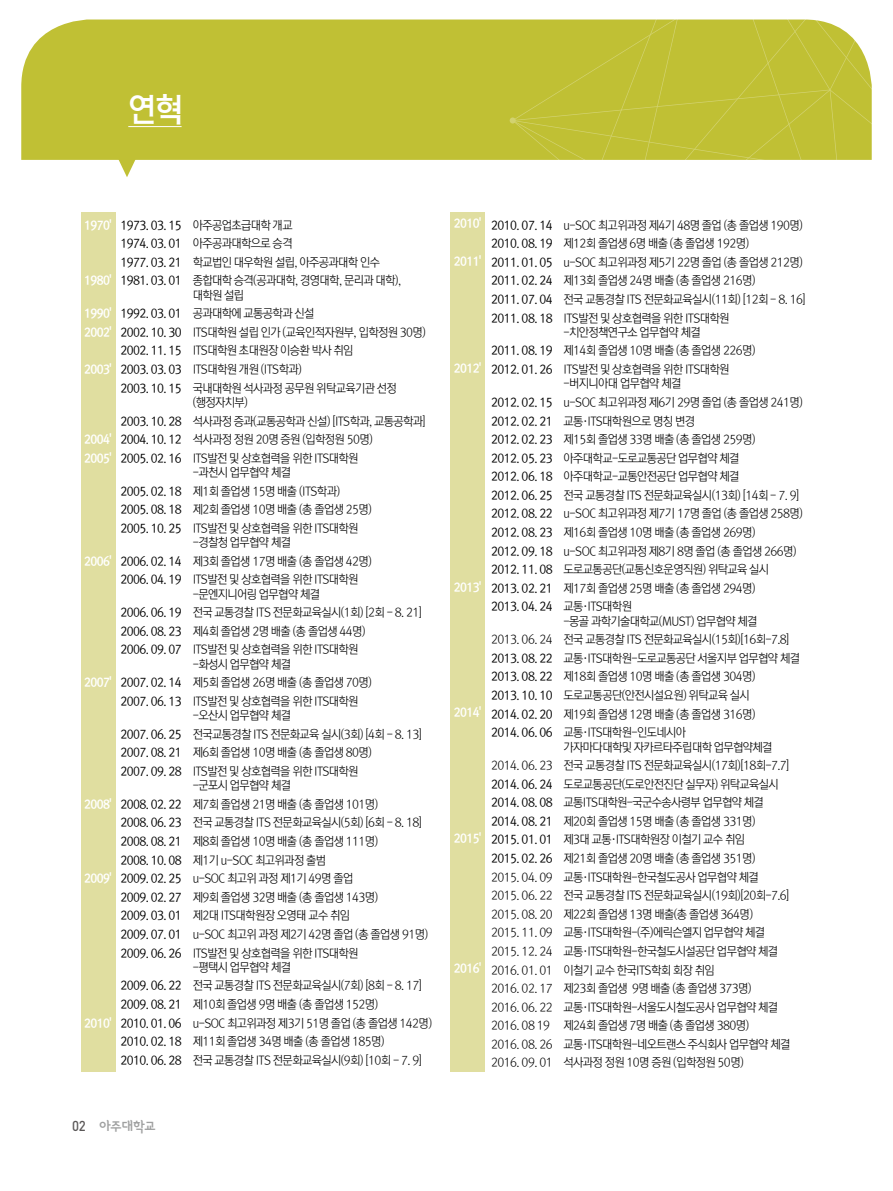
<style>
.page{position:relative;width:893px;height:1191px;background:#fff}
.page>*{position:absolute;margin:0;border:0;box-sizing:border-box;transform-origin:0 0}
.t1{font:33px "Rix M Go B";color:#fff;scale:.95 1}
.t2{font:14.25px "Sang Sang Title OTFB";letter-spacing:-.03em;color:#9fa0a0}
.t3{font:500 14.25px "DIN";color:#5a5757;scale:.92 1}
.t4{font:12px/18.6px "Rix M Go L";letter-spacing:-.05em;color:#000;scale:.95 1}
.t5{font:12px/18.6px "Rix M Go EB";letter-spacing:-.05em;color:#fff;scale:.95 1}
.t6{font:12px/18.6px "Rix M Go M";letter-spacing:-.05em;color:#000;scale:.95 1}
.s1{font-family:"Rix M Go L"}
.s2{font-family:"Rix M Go M"}
</style>
<div class="page">
<div style="left:81px;top:213px;width:34px;height:858px;background:#e0dea0"></div>
<div style="left:21px;top:20px;width:491px;height:140px;background:#c0c034"></div>
<svg style="left:512px;top:19px;width:360px;height:141px;background:#c1c13a"></svg>
<svg style="left:512px;top:120px;width:339px;height:40px;background:#c0c036"></svg>
<svg style="left:509px;top:117px;width:7px;height:7px"></svg>
<hr style="left:128px;top:126px;width:54px;height:1px;background:#fff">
<svg style="left:118px;top:158px;width:18px;height:19px"></svg>
<div style="left:451px;top:213px;width:34px;height:858px;background:#e0dea0"></div>
<h1 class="t1" style="left:128px;top:92px;width:59px">연혁</h1>
<p class="t5" style="left:84px;top:216px;width:30px">1970'</p>
<p class="t5" style="left:84px;top:271px;width:30px">1980'</p>
<p class="t5" style="left:84px;top:304px;width:30px">1990'<br>2002'</p>
<p class="t5" style="left:84px;top:360px;width:30px">2003'</p>
<p class="t5" style="left:84px;top:430px;width:30px">2004'<br>2005'</p>
<p class="t5" style="left:84px;top:552px;width:30px">2006'</p>
<p class="t5" style="left:84px;top:673px;width:30px">2007'</p>
<p class="t5" style="left:84px;top:795px;width:30px">2008'</p>
<p class="t5" style="left:84px;top:869px;width:30px">2009'</p>
<p class="t5" style="left:84px;top:1013px;width:30px">2010'</p>
<p class="t6" style="left:120px;top:216px;width:183px">1973. 03. 15 <span class="s1">아주공업초급대학 개교<br></span>1974. 03. 01 <span class="s1">아주공과대학으로 승격</span></p>
<p class="t4" style="left:120px;top:253px;width:297px"><span class="s2">1977. 03. 21</span> 학교법인 대우학원 설립, 아주공과대학 인수<br><span class="s2">1981. 03. 01</span> 종합대학 승격(공과대학, 경영대학, 문리과 대학),</p>
<p class="t4" style="left:120px;top:286px;width:323px;text-indent:72px">대학원 설립<br><span class="s2">1992. 03. 01</span> 공과대학에 교통공학과 신설<br><span class="s2">2002. 10. 30</span> ITS대학원 설립 인가 (교육인적자원부, 입학정원 30명)<br><span class="s2">2002. 11. 15</span> ITS대학원 초대원장 이승환 박사 취임<br><span class="s2">2003. 03. 03</span> ITS대학원 개원 (ITS학과)<br><span class="s2">2003. 10. 15</span> 국내대학원 석사과정 공무원 위탁교육기관 선정</p>
<p class="t4" style="left:120px;top:393px;width:323px;text-indent:72px">(행정자치부)<br><span class="s2">2003. 10. 28</span> 석사과정 증과(교통공학과 신설) [ITS학과, 교통공학과]<br><span class="s2">2004. 10. 12</span> 석사과정 정원 20명 증원 (입학정원 50명)<br><span class="s2">2005. 02. 16</span> ITS발전 및 상호협력을 위한 ITS대학원</p>
<p class="t4" style="left:120px;top:463px;width:266px;text-indent:72px">-과천시 업무협약 체결<br><span class="s2">2005. 02. 18</span> 제1회 졸업생 15명 배출 (ITS학과)<br><span class="s2">2005. 08. 18</span> 제2회 졸업생 10명 배출 (총 졸업생 25명)<br><span class="s2">2005. 10. 25</span> ITS발전 및 상호협력을 위한 ITS대학원</p>
<p class="t4" style="left:120px;top:533px;width:266px;text-indent:72px">-경찰청 업무협약 체결<br><span class="s2">2006. 02. 14</span> 제3회 졸업생 17명 배출 (총 졸업생 42명)<br><span class="s2">2006. 04. 19</span> ITS발전 및 상호협력을 위한 ITS대학원</p>
<p class="t4" style="left:120px;top:585px;width:319px;text-indent:72px">-문엔지니어링 업무협약 체결<br><span class="s2">2006. 06. 19</span> 전국 교통경찰 ITS 전문화교육실시(1회) [2회 - 8. 21]<br><span class="s2">2006. 08. 23</span> 제4회 졸업생 2명 배출 (총 졸업생 44명)<br><span class="s2">2006. 09. 07</span> ITS발전 및 상호협력을 위한 ITS대학원</p>
<p class="t4" style="left:120px;top:655px;width:266px;text-indent:72px">-화성시 업무협약 체결<br><span class="s2">2007. 02. 14</span> 제5회 졸업생 26명 배출 (총 졸업생 70명)<br><span class="s2">2007. 06. 13</span> ITS발전 및 상호협력을 위한 ITS대학원</p>
<p class="t4" style="left:120px;top:706px;width:319px;text-indent:72px">-오산시 업무협약 체결<br><span class="s2">2007. 06. 25</span> 전국교통경찰 ITS 전문화교육 실시(3회) [4회 - 8. 13]<br><span class="s2">2007. 08. 21</span> 제6회 졸업생 10명 배출 (총 졸업생 80명)<br><span class="s2">2007. 09. 28</span> ITS발전 및 상호협력을 위한 ITS대학원</p>
<p class="t4" style="left:120px;top:776px;width:325px;text-indent:72px">-군포시 업무협약 체결<br><span class="s2">2008. 02. 22</span> 제7회 졸업생 21명 배출 (총 졸업생 101명)<br><span class="s2">2008. 06. 23</span> 전국 교통경찰 ITS 전문화교육실시(5회) [6회 - 8. 18] <span class="s2">2008. 08. 21</span> 제8회 졸업생 10명 배출 (총 졸업생 111명)<br><span class="s2">2008. 10. 08</span> 제1기 u-SOC 최고위과정 출범<br><span class="s2">2009. 02. 25</span> u-SOC 최고위 과정 제1기 49명 졸업<br><span class="s2">2009. 02. 27</span> 제9회 졸업생 32명 배출 (총 졸업생 143명)<br><span class="s2">2009. 03. 01</span> 제2대 ITS대학원장 오영태 교수 취임<br><span class="s2">2009. 07. 01</span> u-SOC 최고위 과정 제2기 42명 졸업 (총 졸업생 91명)<br><span class="s2">2009. 06. 26</span> ITS발전 및 상호협력을 위한 ITS대학원</p>
<p class="t4" style="left:120px;top:958px;width:330px;text-indent:72px">-평택시 업무협약 체결<br><span class="s2">2009. 06. 22</span> 전국 교통경찰 ITS 전문화교육실시(7회) [8회 - 8. 17] <span class="s2">2009. 08. 21</span> 제10회 졸업생 9명 배출 (총 졸업생 152명)<br><span class="s2">2010. 01. 06</span> u-SOC 최고위과정 제3기 51명 졸업 (총 졸업생 142명)<br><span class="s2">2010. 02. 18</span> 제11회 졸업생 34명 배출 (총 졸업생 185명)<br><span class="s2">2010. 06. 28</span> 전국 교통경찰 ITS 전문화교육실시(9회) [10회 - 7. 9]</p>
<p class="t3" style="left:72px;top:1116px;width:16px">02</p>
<p class="t2" style="left:99px;top:1120px;width:58px">아주대학교</p>
<p class="t5" style="left:454px;top:215px;width:30px">2010'</p>
<p class="t5" style="left:454px;top:252px;width:30px">2011'</p>
<p class="t5" style="left:454px;top:359px;width:30px">2012'</p>
<p class="t5" style="left:454px;top:578px;width:30px">2013'</p>
<p class="t5" style="left:454px;top:703px;width:30px">2014'</p>
<p class="t5" style="left:454px;top:829px;width:30px">2015'</p>
<p class="t5" style="left:454px;top:959px;width:30px">2016'</p>
<p class="t4" style="left:491px;top:216px;width:332px"><span class="s2">2010. 07. 14</span> u-SOC 최고위과정 제4기 48명 졸업 (총 졸업생 190명)<br><span class="s2">2010. 08. 19</span> 제12회 졸업생 6명 배출 (총 졸업생 192명)<br><span class="s2">2011. 01. 05</span> u-SOC 최고위과정 제5기 22명 졸업 (총 졸업생 212명)<br><span class="s2">2011. 02. 24</span> 제13회 졸업생 24명 배출 (총 졸업생 216명)<br><span class="s2">2011. 07. 04</span> 전국 교통경찰 ITS 전문화교육실시(11회) [12회 - 8. 16] <span class="s2">2011. 08. 18</span> ITS발전 및 상호협력을 위한 ITS대학원</p>
<p class="t4" style="left:491px;top:323px;width:280px;text-indent:72px">-치안정책연구소 업무협약 체결<br><span class="s2">2011. 08. 19</span> 제14회 졸업생 10명 배출 (총 졸업생 226명)<br><span class="s2">2012. 01. 26</span> ITS발전 및 상호협력을 위한 ITS대학원</p>
<p class="t4" style="left:491px;top:374px;width:330px;text-indent:72px">-버지니아대 업무협약 체결<br><span class="s2">2012. 02. 15</span> u-SOC 최고위과정 제6기 29명 졸업 (총 졸업생 241명)<br><span class="s2">2012. 02. 21</span> 교통·ITS대학원으로 명칭 변경<br><span class="s2">2012. 02. 23</span> 제15회 졸업생 33명 배출 (총 졸업생 259명)<br><span class="s2">2012. 05. 23</span> 아주대학교-도로교통공단 업무협약 체결<br><span class="s2">2012. 06. 18</span> 아주대학교-교통안전공단 업무협약 체결<br><span class="s2">2012. 06. 25</span> 전국 교통경찰 ITS 전문화교육실시(13회) [14회 - 7. 9] <span class="s2">2012. 08. 22</span> u-SOC 최고위과정 제7기 17명 졸업 (총 졸업생 258명)<br><span class="s2">2012. 08. 23</span> 제16회 졸업생 10명 배출 (총 졸업생 269명)<br><span class="s2">2012. 09. 18</span> u-SOC 최고위과정 제8기 8명 졸업 (총 졸업생 266명)<br><span class="s2">2012. 11. 08</span> 도로교통공단(교통신호운영직원) 위탁교육 실시<br><span class="s2">2013. 02. 21</span> 제17회 졸업생 25명 배출 (총 졸업생 294명)</p>
<p class="t6" style="left:491px;top:597px;width:150px">2013. 04. 24 <span class="s1">교통·ITS대학원</span></p>
<p class="t4" style="left:491px;top:612px;width:326px;text-indent:72px">-몽골 과학기술대학교(MUST) 업무협약 체결<br>2013. 06. 24 전국 교통경찰 ITS 전문화교육실시(15회)[16회-7.8] <span class="s2">2013. 08. 22</span> 교통·ITS대학원-도로교통공단 서울지부 업무협약 체결 <span class="s2">2013. 08. 22</span> 제18회 졸업생 10명 배출 (총 졸업생 304명)<br><span class="s2">2013. 10. 10</span> 도로교통공단(안전시설요원) 위탁교육 실시<br><span class="s2">2014. 02. 20</span> 제19회 졸업생 12명 배출 (총 졸업생 316명)<br><span class="s2">2014. 06. 06</span> 교통·ITS대학원-인도네시아</p>
<p class="t4" style="left:491px;top:738px;width:316px;text-indent:72px">가자마다대학및 자카르타주립대학 업무협약체결 2014. 06. 23 전국 교통경찰 ITS 전문화교육실시(17회)[18회-7.7] <span class="s2">2014. 06. 24</span> 도로교통공단(도로안전진단 실무자) 위탁교육실시 <span class="s2">2014. 08. 08</span> 교통ITS대학원-국군수송사령부 업무협약 체결 <span class="s2">2014. 08. 21</span> 제20회 졸업생 15명 배출 (총 졸업생 331명)<br><span class="s2">2015. 01. 01</span> 제3대 교통·ITS대학원장 이철기 교수 취임<br><span class="s2">2015. 02. 26</span> 제21회 졸업생 20명 배출 (총 졸업생 351명)<br>2015. 04. 09 교통·ITS대학원-한국철도공사 업무협약 체결<br>2015. 06. 22 전국 교통경찰 ITS 전문화교육실시(19회)[20회-7.6] 2015. 08. 20 제22회 졸업생 13명 배출(총 졸업생 364명)<br>2015. 11. 09 교통·ITS대학원-(주)에릭슨엘지 업무협약 체결 2015. 12. 24 교통·ITS대학원-한국철도시설공단 업무협약 체결 2016. 01. 01 이철기 교수 한국ITS학회 회장 취임<br>2016. 02. 17 제23회 졸업생 9명 배출 (총 졸업생 373명)<br>2016. 06. 22 교통·ITS대학원-서울도시철도공사 업무협약 체결 2016. 08 19 제24회 졸업생 7명 배출 (총 졸업생 380명)<br>2016. 08. 26 교통·ITS대학원-네오트랜스 주식회사 업무협약 체결 2016. 09. 01 석사과정 정원 10명 증원 (입학정원 50명)</p>
</div>
